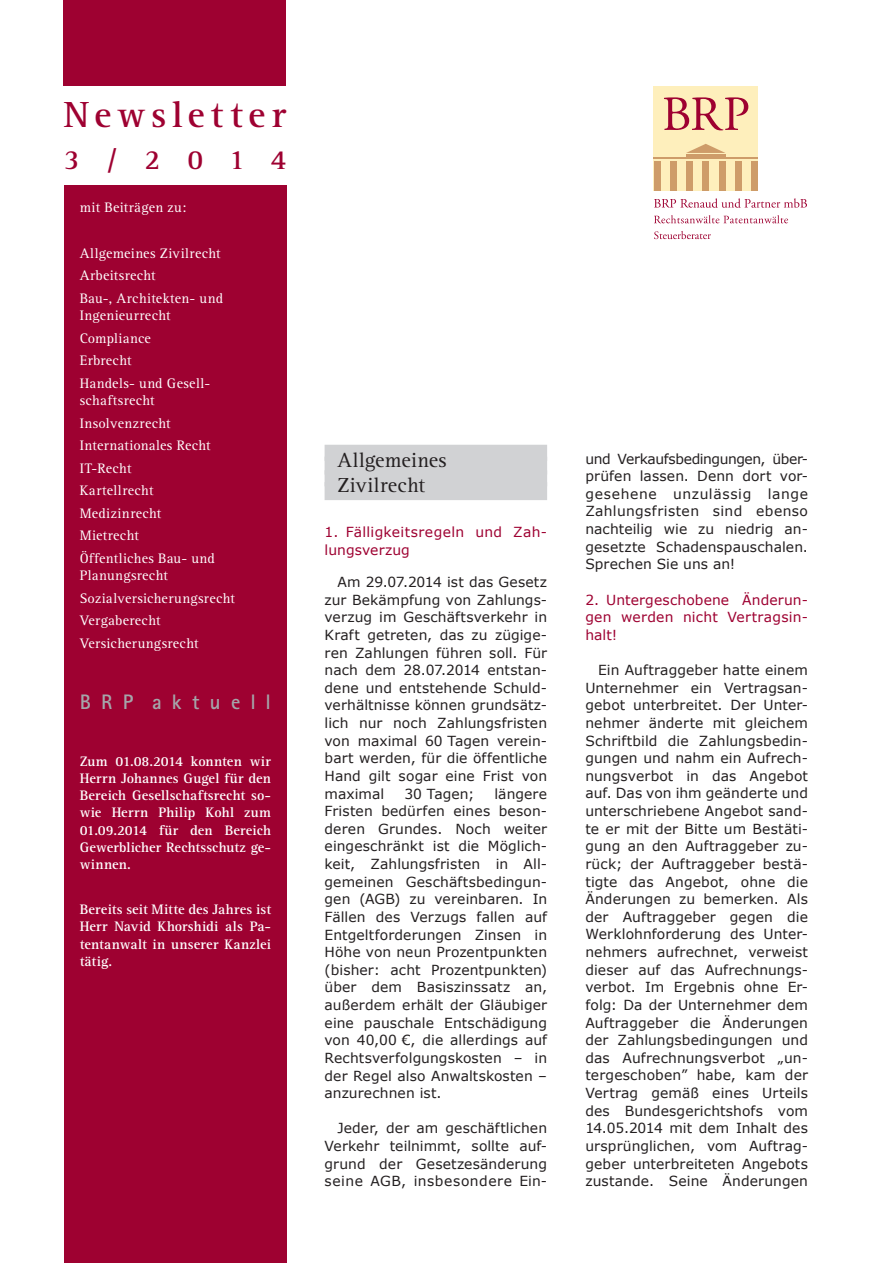
<style>
.page{position:relative;width:893px;height:1263px;background:#fff}
.page>*{position:absolute;margin:0;border:0;box-sizing:border-box;transform-origin:0 0}
.t1{font:700 37.5px "Rotis Serif";letter-spacing:.15em;color:#9e0131}
.t2{font:700 28.5px "Rotis Serif";color:#9e0131}
.t3{font:21px/25.5px "Rotis Serif";letter-spacing:.015em;color:#231f20}
.t4{font:700 21px "Rotis Sans Serif";letter-spacing:.485em;color:#a5a6aa}
.t5{font:14.25px/22.5px "Rotis Serif";letter-spacing:.025em;color:#fff}
.t6{font:700 14.25px/17.2px "Rotis Serif";letter-spacing:.01em;color:#fff;text-align:justify}
.t7{font:13.8px/17.5px "Verdana";letter-spacing:.005em;color:#231f20;text-align:justify}
.t8{font:13.8px/17.5px "Verdana";letter-spacing:.015em;color:#9e0131}
</style>
<div class="page">
<div style="left:64px;top:185px;width:222px;height:1078px;background:#9e0131"></div>
<div style="left:64px;top:0;width:222px;height:85px;background:#9e0131"></div>
<div style="left:325px;top:445px;width:222px;height:16px;background:#d1d2d4"></div>
<div style="left:325px;top:457px;width:222px;height:18px;background:#d1d2d4"></div>
<div style="left:325px;top:470px;width:222px;height:16px;background:#d1d2d4"></div>
<div style="left:325px;top:482px;width:222px;height:18px;background:#d1d2d4"></div>
<div style="left:653px;top:86px;width:105px;height:105px;background:#feefbc"></div>
<div style="left:686px;top:154px;width:39px;height:5px;background:#ce9c69"></div>
<svg style="left:686px;top:144px;width:39px;height:9px"></svg>
<div style="left:686px;top:161px;width:7px;height:30px;background:#ce9c69"></div>
<div style="left:718px;top:161px;width:7px;height:30px;background:#ce9c69"></div>
<div style="left:702px;top:161px;width:7px;height:30px;background:#ce9c69"></div>
<div style="left:735px;top:161px;width:7px;height:30px;background:#ce9c69"></div>
<div style="left:751px;top:161px;width:7px;height:30px;background:#ce9c69"></div>
<div style="left:670px;top:161px;width:7px;height:30px;background:#ce9c69"></div>
<div style="left:653px;top:161px;width:7px;height:30px;background:#ce9c69"></div>
<hr style="left:653px;top:158px;width:105px;height:1px;background:#ce9c69">
<svg style="left:664px;top:97px;width:84px;height:33px"></svg>
<svg style="left:654px;top:198px;width:153px;height:10px"></svg>
<svg style="left:654px;top:215px;width:134px;height:8px"></svg>
<svg style="left:654px;top:231px;width:57px;height:8px"></svg>
<h1 class="t1" style="left:64px;top:92px;width:224px">Newsletter</h1>
<h2 class="t2" style="left:64px;top:142px;width:224px">3/2014</h2>
<p class="t5" style="left:80px;top:197px;width:108px">mit Beiträgen zu:</p>
<p class="t5" style="left:80px;top:242px;width:145px">Allgemeines Zivilrecht<br>Arbeitsrecht<br>Bau-, Architekten- und</p>
<p class="t5" style="left:80px;top:304px;width:132px">Ingenieurrecht<br>Compliance<br>Erbrecht<br>Handels- und Gesell-</p>
<p class="t5" style="left:80px;top:389px;width:137px">schaftsrecht<br>Insolvenzrecht<br>Internationales Recht<br>IT-Recht<br>Kartellrecht<br>Medizinrecht<br>Mietrecht<br>Öffentliches Bau- und</p>
<p class="t5" style="left:80px;top:565px;width:157px">Planungsrecht<br>Sozialversicherungsrecht<br>Vergaberecht<br>Versicherungsrecht</p>
<h3 class="t4" style="left:80px;top:689px;width:193px">BRP aktuell</h3>
<p class="t6" style="left:80px;top:752px;width:193px">Zum 01.08.2014 konnten wir Herrn Johannes Gugel für den Bereich Gesellschaftsrecht so&shy;wie Herrn Philip Kohl zum 01.09.2014 für den Bereich Gewerblicher Rechtsschutz ge&shy;winnen.</p>
<p class="t6" style="left:80px;top:901px;width:193px">Bereits seit Mitte des Jahres ist Herr Navid Khorshidi als Pa&shy;tentanwalt in unserer Kanzlei tätig.</p>
<h3 class="t3" style="left:337px;top:448px;width:111px">Allgemeines<br>Zivilrecht</h3>
<p class="t8" style="left:325px;top:523px;width:224px">1. Fälligkeitsregeln und Zah&shy;lungsverzug</p>
<p class="t7" style="left:325px;top:573px;width:224px;text-indent:13px">Am 29.07.2014 ist das Gesetz zur Bekämpfung von Zahlungs&shy;verzug im Geschäftsverkehr in Kraft getreten, das zu zügige&shy;ren Zahlungen führen soll. Für nach dem 28.07.2014 entstan&shy;dene und entstehende Schuld&shy;verhältnisse können grundsätz&shy;lich nur noch Zahlungsfristen von maximal 60 Tagen verein&shy;bart werden, für die öffentliche Hand gilt sogar eine Frist von maximal</p>
<p class="t7" style="left:325px;top:784px;width:224px;text-indent:170px">längere Fristen bedürfen eines beson&shy;deren Grundes. Noch weiter eingeschränkt ist die Möglich&shy;keit, Zahlungsfristen in All&shy;gemeinen Geschäftsbedingun&shy;gen (AGB) zu vereinbaren. In Fällen des Verzugs fallen auf Entgeltforderungen Zinsen in Höhe von neun Prozentpunkten (bisher: acht Prozentpunkten) über dem Basiszinssatz an, außerdem erhält der Gläubiger eine pauschale Entschädigung von 40,00 €, die allerdings auf Rechtsverfolgungskosten – in der Regel also Anwaltskosten – anzurechnen ist.</p>
<p class="t7" style="left:325px;top:1119px;width:224px;text-indent:13px">Jeder, der am geschäftlichen Verkehr teilnimmt, sollte auf&shy;grund der Gesetzesänderung seine AGB, insbesondere Ein-</p>
<p class="t7" style="left:404px;top:784px;width:71px">30 Tagen;</p>
<p class="t7" style="left:585px;top:449px;width:224px">und Verkaufsbedingungen, über&shy;prüfen lassen. Denn dort vor&shy;gesehene unzulässig lange Zahlungsfristen sind ebenso nachteilig wie zu niedrig an&shy;gesetzte Schadenspauschalen.<br>Sprechen Sie uns an!</p>
<p class="t8" style="left:585px;top:590px;width:224px;text-align:justify">2. Untergeschobene Änderun&shy;gen werden nicht Vertragsin&shy;halt!</p>
<p class="t7" style="left:585px;top:661px;width:224px;text-indent:13px">Ein Auftraggeber hatte einem Unternehmer ein Vertragsan&shy;gebot unterbreitet. Der Unter&shy;nehmer änderte mit gleichem Schriftbild die Zahlungsbedin&shy;gungen und nahm ein Aufrech&shy;nungsverbot in das Angebot auf. Das von ihm geänderte und unterschriebene Angebot sand&shy;te er mit der Bitte um Bestäti&shy;gung an den Auftraggeber zu&shy;rück; der Auftraggeber bestä&shy;tigte das Angebot, ohne die Änderungen zu bemerken. Als der Auftraggeber gegen die Werklohnforderung des Unter&shy;nehmers aufrechnet, verweist dieser auf das Aufrechnungs&shy;verbot. Im Ergebnis ohne Er&shy;folg: Da der Unternehmer dem Auftraggeber die Änderungen der Zahlungsbedingungen und das Aufrechnungsverbot „un&shy;tergeschoben” habe, kam der Vertrag gemäß eines Urteils des Bundesgerichtshofs vom 14.05.2014 mit dem Inhalt des ursprünglichen, vom Auftrag&shy;geber unterbreiteten Angebots zustande. Seine Änderungen</p>
</div>
